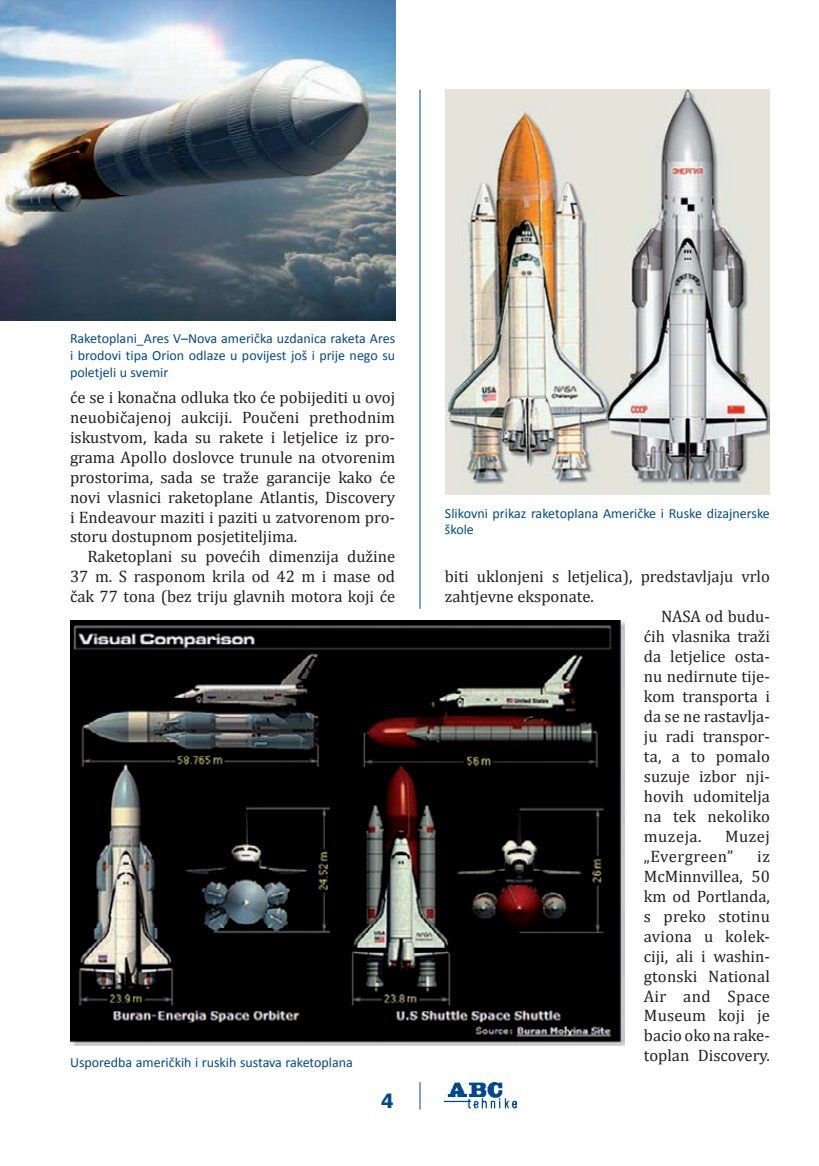
<style>
.page{position:relative;width:819px;height:1166px;background:#fff}
.page>*{position:absolute;margin:0;border:0;box-sizing:border-box;transform-origin:0 0}
.t1{font:800 21px "Swiss 721 BT";color:#01498e}
.t2{font:16.62px/19.9px "Cambria";color:#231f20;text-align:justify}
.t3{font:16.62px/19.9px "Cambria";letter-spacing:.03em;color:#231f20}
.t4{font:14px/16.8px "Calibri";color:#01498e;text-align:justify}
</style>
<div class="page">
<svg style="left:419px;top:1082px;width:1px;height:27px"></svg>
<hr style="left:419px;top:90px;width:1px;height:519px;background:#01498e">
<img style="left:444px;top:1082px;width:72px;height:26px">
<img style="left:0;top:0;width:395px;height:321px">
<img style="left:445px;top:90px;width:324px;height:404px">
<img style="left:70px;top:620px;width:554px;height:425px">
<p class="t4" style="left:70px;top:330px;width:326px">Raketoplani_Ares V–Nova američka uzdanica raketa Ares i brodovi tipa Orion odlaze u povijest još i prije nego su poletjeli u svemir</p>
<p class="t2" style="left:70px;top:387px;width:326px">će se i konačna odluka tko će pobijediti u ovoj neuobičajenoj aukciji. Poučeni prethodnim iskustvom, kada su rakete i letjelice iz pro&shy;grama Apollo doslovce trunule na otvorenim prostorima, sada se traže garancije kako će novi vlasnici raketoplane Atlantis, Discovery i Endeavour maziti i paziti u zatvorenom pro&shy;storu dostupnom posjetiteljima.</p>
<p class="t2" style="left:70px;top:547px;width:326px;text-indent:17px">Raketoplani su povećih dimenzija dužine 37 m. S rasponom krila od 42 m i mase od čak 77 tona (bez triju glavnih motora koji će</p>
<p class="t4" style="left:70px;top:1053px;width:284px">Usporedba američkih i ruskih sustava raketoplana</p>
<p class="t1" style="left:381px;top:1087px;width:14px">4</p>
<p class="t4" style="left:445px;top:504px;width:326px">Slikovni prikaz raketoplana Američke i Ruske dizajnerske škole</p>
<p class="t2" style="left:444px;top:566px;width:326px">biti uklonjeni s letjelica), predstavljaju vrlo</p>
<p class="t2" style="left:444px;top:586px;width:150px">zahtjevne eksponate.</p>
<p class="t2" style="left:661px;top:606px;width:110px">NASA od budu-</p>
<p class="t2" style="left:643px;top:626px;width:127px">ćih vlasnika traži</p>
<p class="t2" style="left:643px;top:646px;width:127px">da letjelice osta-</p>
<p class="t2" style="left:643px;top:666px;width:127px">nu nedirnute tije-</p>
<p class="t2" style="left:643px;top:686px;width:127px">kom transporta i</p>
<p class="t2" style="left:643px;top:706px;width:127px">da se ne rastavlja-</p>
<p class="t2" style="left:643px;top:726px;width:127px">ju radi transpor-</p>
<p class="t2" style="left:643px;top:746px;width:128px">ta, a to pomalo</p>
<p class="t2" style="left:643px;top:766px;width:127px">suzuje izbor nji-</p>
<p class="t2" style="left:643px;top:786px;width:127px">hovih udomitelja</p>
<p class="t2" style="left:643px;top:806px;width:127px">na tek nekoliko</p>
<p class="t2" style="left:643px;top:826px;width:59px">muzeja.</p>
<p class="t3" style="left:643px;top:826px;width:127px;text-indent:81px">Muzej „Evergreen”</p>
<p class="t2" style="left:643px;top:846px;width:128px;text-indent:113px">iz McMinnvillea, 50 km od Portlanda, s preko stotinu aviona u kolek&shy;ciji, ali i washin&shy;gtonski National Air and Space Museum koji je bacio oko na rake&shy;toplan Discovery.</p>
</div>
